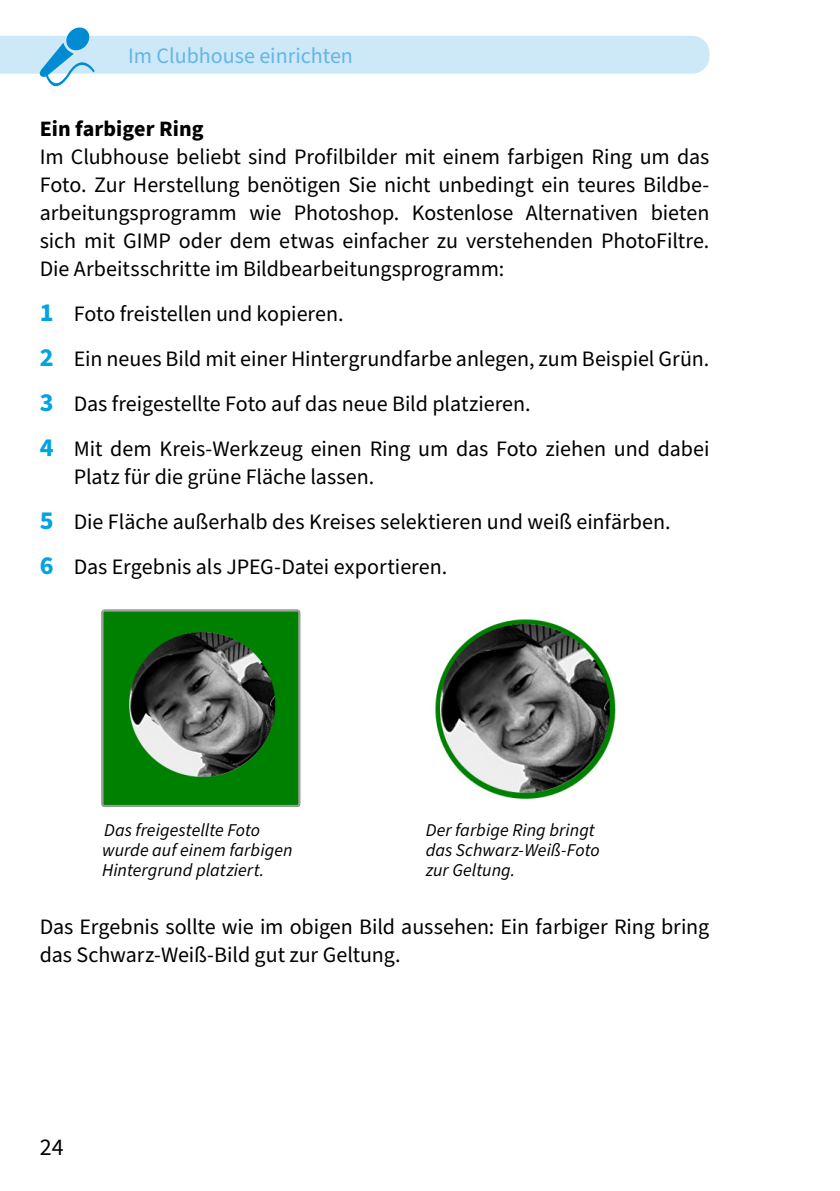
<style>
.page{position:relative;width:840px;height:1191px;background:#fff}
.page>*{position:absolute;margin:0;border:0;box-sizing:border-box;transform-origin:0 0}
.t1{font:24px "Source Sans Pro";color:#000}
.Grundtext{font:22px/28px "Source Sans Pro";letter-spacing:-.005em;color:#000}
.t2{font:22px "Source Sans Pro";color:#64b6e7}
.Überschrift_4{font:700 22px "Source Sans Pro";color:#000}
.Bildunterschrift{font:italic 18px/19.8px "Source Sans Pro";letter-spacing:.005em;color:#000}
.s1{font-weight:700;font-size:26px;color:#00a5df}
</style>
<div class="page">
<svg style="left:0;top:27px;width:709px;height:60px"></svg>
<img style="left:435px;top:619px;width:181px;height:180px">
<img style="left:104px;top:612px;width:196px;height:195px">
<div style="left:101px;top:609px;width:199px;height:198px;border:2px solid #9d9d9c;border-radius:2px"></div>
<p class="t2" style="left:128px;top:41px;width:226px">Im Clubhouse einrichten</p>
<p class="Überschrift_4" style="left:40px;top:114px;width:165px">Ein farbiger Ring</p>
<p class="Grundtext" style="left:40px;top:143px;width:670px;text-align:justify">Im Clubhouse beliebt sind Profilbilder mit einem farbigen Ring um das Foto. Zur Herstellung benötigen Sie nicht unbedingt ein teures Bildbe&shy;arbeitungsprogramm wie Photoshop. Kostenlose Alternativen bieten sich mit GIMP oder dem etwas einfacher zu verstehenden PhotoFiltre.<br>Die Arbeitsschritte im Bildbearbeitungsprogramm:</p>
<p class="Grundtext" style="left:40px;top:300px;width:305px"><span class="s1">1</span> Foto freistellen und kopieren.</p>
<p class="Grundtext" style="left:40px;top:345px;width:671px"><span class="s1">2</span> Ein neues Bild mit einer Hintergrundfarbe anlegen, zum Beispiel Grün.</p>
<p class="Grundtext" style="left:40px;top:390px;width:492px"><span class="s1">3</span> Das freigestellte Foto auf das neue Bild platzieren.</p>
<p class="Grundtext" style="left:74px;top:435px;width:636px;text-indent:-34px"><span class="s1">4</span> Mit dem Kreis-Werkzeug einen Ring um das Foto ziehen und dabei<br>Platz für die grüne Fläche lassen.</p>
<p class="Grundtext" style="left:40px;top:508px;width:632px"><span class="s1">5</span> Die Fläche außerhalb des Kreises selektieren und weiß einfärben.</p>
<p class="Grundtext" style="left:40px;top:553px;width:409px"><span class="s1">6</span> Das Ergebnis als JPEG-Datei exportieren.</p>
<p class="Bildunterschrift" style="left:102px;top:821px;width:192px">Das freigestellte Foto wurde auf einem farbigen<br>Hintergrund platziert.</p>
<p class="Bildunterschrift" style="left:425px;top:821px;width:175px">Der farbige Ring bringt das Schwarz-Weiß-Foto zur Geltung.</p>
<p class="Grundtext" style="left:40px;top:913px;width:670px">Das Ergebnis sollte wie im obigen Bild aussehen: Ein farbiger Ring bring das Schwarz-Weiß-Bild gut zur Geltung.</p>
<p class="t1" style="left:40px;top:1131px;width:25px">24</p>
</div>
